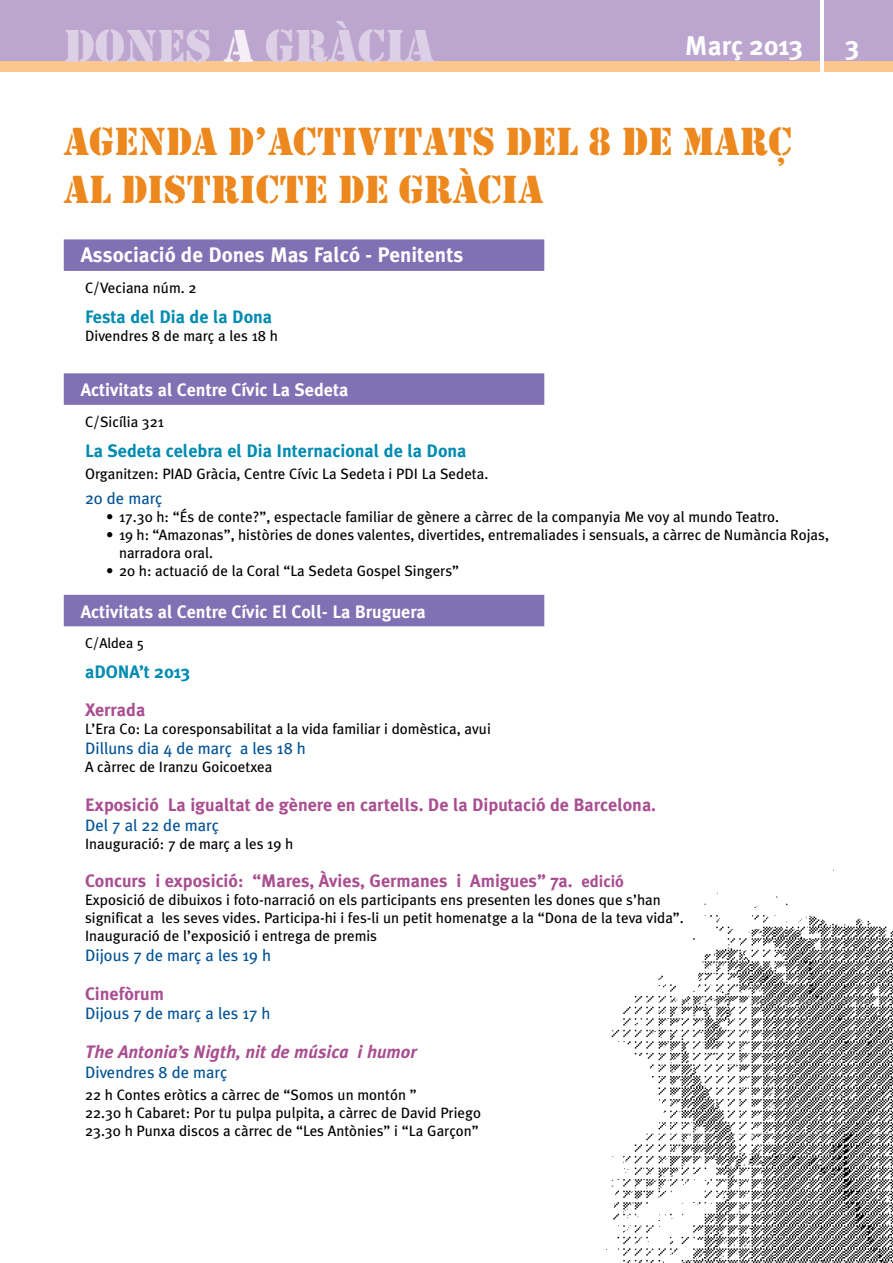
<style>
.page{position:relative;width:893px;height:1263px;background:#fff}
.page>*{position:absolute;margin:0;border:0;box-sizing:border-box;transform-origin:0 0}
.t1{font:47.7px "Stencil";color:#ddd0e6}
.t2{font:40.5px/48.6px "Stencil";letter-spacing:.005em;color:#ec881d}
.t3{font:700 27px "Meta Plus";color:#fff}
.t4{font:700 21px "Meta Plus";color:#fff}
.t5{font:700 18px "Meta Plus";color:#a94e91}
.t6{font:700 18px "Meta Plus";color:#008bb0}
.t7{font:700 18px "Meta Plus";color:#fff}
.t8{font:italic 700 18px "Meta Plus";color:#a94e91}
.t9{font:16.5px "Meta Plus";color:#005295}
.t10{font:15px/18px "Meta Plus";color:#000}
.t11{font:14.25px "Meta Plus";color:#000}
.s1{color:#f6eef6}
.s2{font-size:16.5px}
</style>
<div class="page">
<div style="left:0;top:0;width:893px;height:62px;background:#bca5ce"></div>
<div style="left:0;top:62px;width:893px;height:10px;background:#fcc78f"></div>
<hr style="left:821px;top:0;width:3px;height:75px;background:#fff">
<img style="left:606px;top:869px;width:287px;height:394px">
<div style="left:64px;top:239px;width:480px;height:32px;background:#8071b4"></div>
<div style="left:64px;top:373px;width:480px;height:32px;background:#8071b4"></div>
<div style="left:64px;top:595px;width:480px;height:31px;background:#8071b4"></div>
<h1 class="t1" style="left:64px;top:19px;width:372px">DONES <span class="s1">A</span> GRÀCIA</h1>
<h3 class="t3" style="left:685px;top:30px;width:120px">Març 2013</h3>
<h3 class="t3" style="left:846px;top:30px;width:15px">3</h3>
<h2 class="t2" style="left:64px;top:117px;width:730px">AGENDA D’ACTIVITATS DEL 8 DE MARÇ<br>AL DISTRICTE DE GRÀCIA</h2>
<h3 class="t4" style="left:81px;top:243px;width:384px">Associació de Dones Mas Falcó - Penitents</h3>
<p class="t10" style="left:85px;top:279px;width:113px">C/Veciana núm. 2</p>
<p class="t6" style="left:85px;top:307px;width:189px">Festa del Dia de la Dona</p>
<p class="t10" style="left:85px;top:327px;width:194px">Divendres 8 de març a les 18 h</p>
<p class="t7" style="left:81px;top:380px;width:269px">Activitats al Centre Cívic La Sedeta</p>
<p class="t10" style="left:85px;top:413px;width:80px">C/Sicília 321</p>
<p class="t6" style="left:85px;top:440px;width:383px">La Sedeta celebra el Dia Internacional de la Dona</p>
<p class="t10" style="left:85px;top:465px;width:405px">Organitzen: PIAD Gràcia, Centre Cívic La Sedeta i PDI La Sedeta.</p>
<p class="t9" style="left:85px;top:488px;width:79px">20 de març</p>
<p class="t10" style="left:106px;top:507px;width:674px">• 17.30 h: “És de conte?”, espectacle familiar de gènere a càrrec de la companyia Me voy al mundo Teatro.</p>
<p class="t10" style="left:119px;top:525px;width:711px;text-indent:-13px">• 19 h: “Amazonas”, històries de dones valentes, divertides, entremaliades i sensuals, a càrrec de Numància Rojas, narradora oral.</p>
<p class="t10" style="left:106px;top:561px;width:354px">• 20 h: actuació de la Coral “La Sedeta Gospel Singers”</p>
<p class="t7" style="left:81px;top:601px;width:347px">Activitats al Centre Cívic El Coll- La Bruguera</p>
<p class="t11" style="left:85px;top:634px;width:61px">C/Aldea 5</p>
<p class="t6" style="left:85px;top:661px;width:107px">aDONA’t 2013</p>
<p class="t5" style="left:85px;top:700px;width:62px">Xerrada</p>
<p class="t10" style="left:85px;top:720px;width:407px">L’Era Co: La coresponsabilitat a la vida familiar i domèstica, avui</p>
<p class="t9" style="left:85px;top:739px;width:222px">Dilluns dia 4 de març a les 18 h</p>
<p class="t10" style="left:85px;top:758px;width:189px">A càrrec de Iranzu Goicoetxea</p>
<p class="t5" style="left:85px;top:794px;width:573px">Exposició La igualtat de gènere en cartells. De la Diputació de Barcelona.</p>
<p class="t9" style="left:85px;top:815px;width:135px">Del 7 al 22 de març</p>
<p class="t10" style="left:85px;top:834px;width:210px">Inauguració: 7 de març a les 19 h</p>
<p class="t5" style="left:85px;top:870px;width:540px">Concurs i exposició: “Mares, Àvies, Germanes i Amigues” 7a. <span class="s2">edició</span></p>
<p class="t10" style="left:85px;top:891px;width:600px">Exposició de dibuixos i foto-narració on els participants ens presenten les dones que s’han significat a les seves vides. Participa-hi i fes-li un petit homenatge a la “Dona de la teva vida”.<br>Inauguració de l’exposició i entrega de premis</p>
<p class="t9" style="left:85px;top:946px;width:188px">Dijous 7 de març a les 19 h</p>
<p class="t5" style="left:85px;top:983px;width:80px">Cinefòrum</p>
<p class="t9" style="left:85px;top:1004px;width:187px">Dijous 7 de març a les 17 h</p>
<p class="t8" style="left:85px;top:1041px;width:333px">The Antonia’s Nigth, nit de música i humor</p>
<p class="t9" style="left:85px;top:1062px;width:144px">Divendres 8 de març</p>
<p class="t10" style="left:85px;top:1086px;width:397px">22 h Contes eròtics a càrrec de “Somos un montón ”<br>22.30 h Cabaret: Por tu pulpa pulpita, a càrrec de David Priego<br>23.30 h Punxa discos a càrrec de “Les Antònies” i “La Garçon”</p>
</div>
